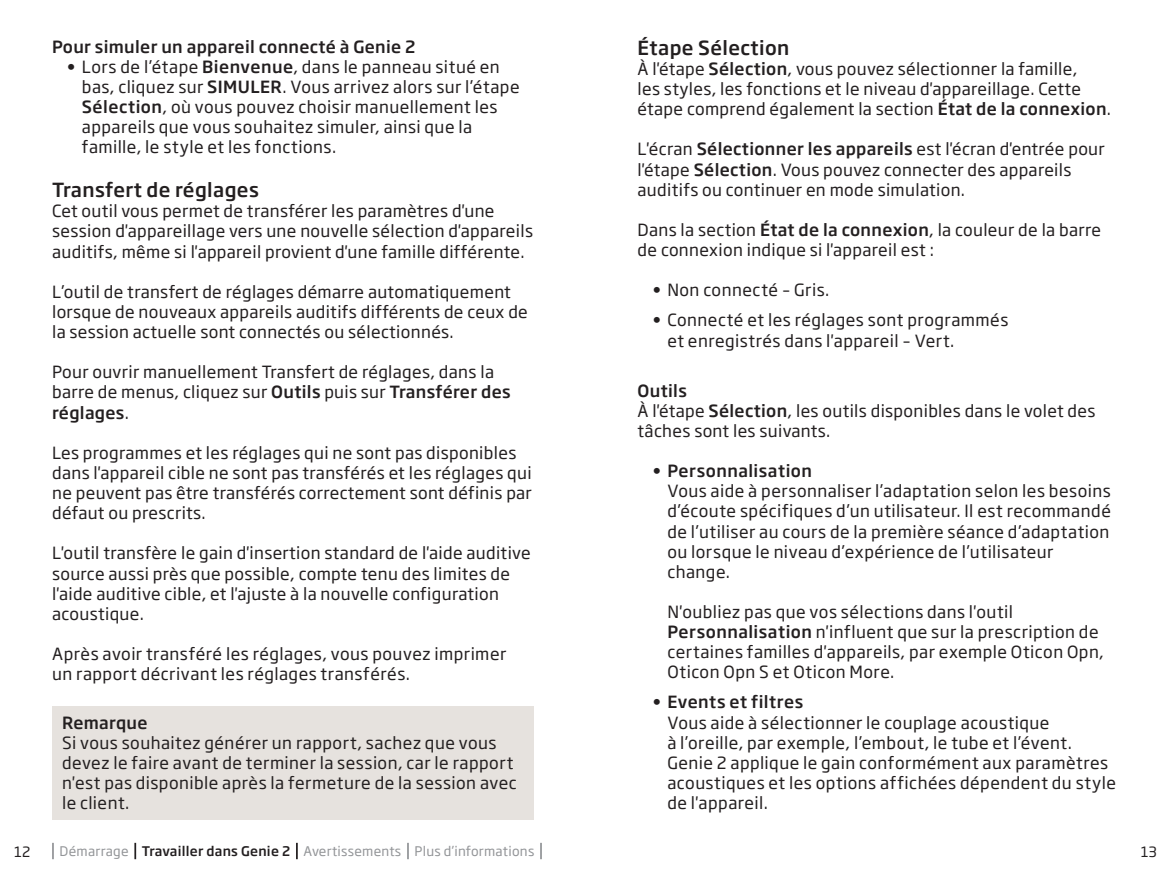
<style>
.page{position:relative;width:1171px;height:883px;background:#fff}
.page>*{position:absolute;margin:0;border:0;box-sizing:border-box;transform-origin:0 0}
.Subtitle{font:500 19.25px "Soho Gothic Pro";letter-spacing:.02em;color:#231f20}
.Body{font:16.62px/20.1px "Soho Gothic Pro";letter-spacing:.02em;color:#231f20}
.Body-2{font:500 16.62px "Soho Gothic Pro";letter-spacing:.02em;color:#231f20}
.t1{font:14px "Soho Gothic Pro";color:#231f20}
.t2{font:13.12px "Soho Gothic Pro";letter-spacing:.02em;color:#939598}
.s1{font-weight:500}
.s2{font-weight:500;color:#231f20}
</style>
<div class="page">
<svg style="left:52px;top:843px;width:2px;height:16px"></svg>
<svg style="left:134px;top:843px;width:2px;height:16px"></svg>
<svg style="left:296px;top:843px;width:2px;height:16px"></svg>
<svg style="left:407px;top:843px;width:2px;height:16px"></svg>
<svg style="left:540px;top:843px;width:2px;height:16px"></svg>
<div style="left:52px;top:706px;width:481px;height:113px;background:#e6e2de"></div>
<p class="Body-2" style="left:52px;top:34px;width:365px">Pour simuler un appareil connecté à Genie 2</p>
<p class="Body" style="left:82px;top:56px;width:439px;text-indent:-15px">• Lors de l’étape <span class="s1">Bienvenue</span>, dans le panneau situé en bas, cliquez sur <span class="s1">SIMULER</span>. Vous arrivez alors sur l’étape <span class="s1">Sélection</span>, où vous pouvez choisir manuellement les appareils que vous souhaitez simuler, ainsi que la famille, le style et les fonctions.</p>
<p class="Subtitle" style="left:52px;top:175px;width:208px">Transfert de réglages</p>
<p class="Body" style="left:52px;top:200px;width:482px">Cet outil vous permet de transférer les paramètres d'une session d'appareillage vers une nouvelle sélection d'appareils auditifs, même si l'appareil provient d'une famille différente.</p>
<p class="Body" style="left:52px;top:281px;width:477px">L’outil de transfert de réglages démarre automatiquement lorsque de nouveaux appareils auditifs différents de ceux de la session actuelle sont connectés ou sélectionnés.</p>
<p class="Body" style="left:52px;top:361px;width:460px">Pour ouvrir manuellement Transfert de réglages, dans la barre de menus, cliquez sur <span class="s1">Outils</span> puis sur <span class="s1">Transférer des réglages</span>.</p>
<p class="Body" style="left:52px;top:442px;width:481px">Les programmes et les réglages qui ne sont pas disponibles dans l'appareil cible ne sont pas transférés et les réglages qui ne peuvent pas être transférés correctement sont définis par défaut ou prescrits.</p>
<p class="Body" style="left:52px;top:542px;width:480px">L'outil transfère le gain d'insertion standard de l'aide auditive source aussi près que possible, compte tenu des limites de l'aide auditive cible, et l'ajuste à la nouvelle configuration acoustique.</p>
<p class="Body" style="left:52px;top:643px;width:456px">Après avoir transféré les réglages, vous pouvez imprimer un rapport décrivant les réglages transférés.</p>
<p class="Body-2" style="left:62px;top:710px;width:87px">Remarque</p>
<p class="Body" style="left:62px;top:732px;width:456px">Si vous souhaitez générer un rapport, sachez que vous devez le faire avant de terminer la session, car le rapport n'est pas disponible après la fermeture de la session avec le client.</p>
<p class="Subtitle" style="left:637px;top:33px;width:153px">Étape Sélection</p>
<p class="Body" style="left:637px;top:58px;width:475px">À l'étape <span class="s1">Sélection</span>, vous pouvez sélectionner la famille,<br>les styles, les fonctions et le niveau d'appareillage. Cette étape comprend également la section <span class="s1">État de la connexion</span>.</p>
<p class="Body" style="left:637px;top:138px;width:469px">L'écran <span class="s1">Sélectionner les appareils</span> est l'écran d'entrée pour l'étape <span class="s1">Sélection</span>. Vous pouvez connecter des appareils auditifs ou continuer en mode simulation.</p>
<p class="Body" style="left:637px;top:219px;width:465px">Dans la section <span class="s1">État de la connexion</span>, la couleur de la barre de connexion indique si l'appareil est :</p>
<p class="Body" style="left:652px;top:279px;width:178px">• Non connecté – Gris.</p>
<p class="Body" style="left:667px;top:309px;width:342px;text-indent:-15px">• Connecté et les réglages sont programmés et enregistrés dans l'appareil – Vert.</p>
<p class="Body-2" style="left:637px;top:377px;width:51px">Outils</p>
<p class="Body" style="left:637px;top:400px;width:459px">À l'étape <span class="s1">Sélection</span>, les outils disponibles dans le volet des tâches sont les suivants.</p>
<p class="Body" style="left:667px;top:460px;width:445px;text-indent:-15px">• <span class="s1">Personnalisation<br></span>Vous aide à personnaliser l’adaptation selon les besoins d’écoute spécifiques d’un utilisateur. Il est recommandé de l’utiliser au cours de la première séance d’adaptation ou lorsque le niveau d’expérience de l’utilisateur change.</p>
<p class="Body" style="left:667px;top:601px;width:438px">N'oubliez pas que vos sélections dans l'outil <span class="s1">Personnalisation</span> n'influent que sur la prescription de certaines familles d'appareils, par exemple Oticon Opn, Oticon Opn S et Oticon More.</p>
<p class="Body" style="left:667px;top:691px;width:450px;text-indent:-15px">• <span class="s1">Events et filtres<br></span>Vous aide à sélectionner le couplage acoustique<br>à l’oreille, par exemple, l’embout, le tube et l’évent.<br>Genie 2 applique le gain conformément aux paramètres acoustiques et les options affichées dépendent du style de l'appareil.</p>
<p class="t1" style="left:14px;top:841px;width:18px">12</p>
<p class="t2" style="left:60px;top:841px;width:476px">Démarrage <span class="s2">Travailler dans Genie 2</span> Avertissements Plus d’informations</p>
<p class="t1" style="left:1140px;top:841px;width:18px">13</p>
</div>
